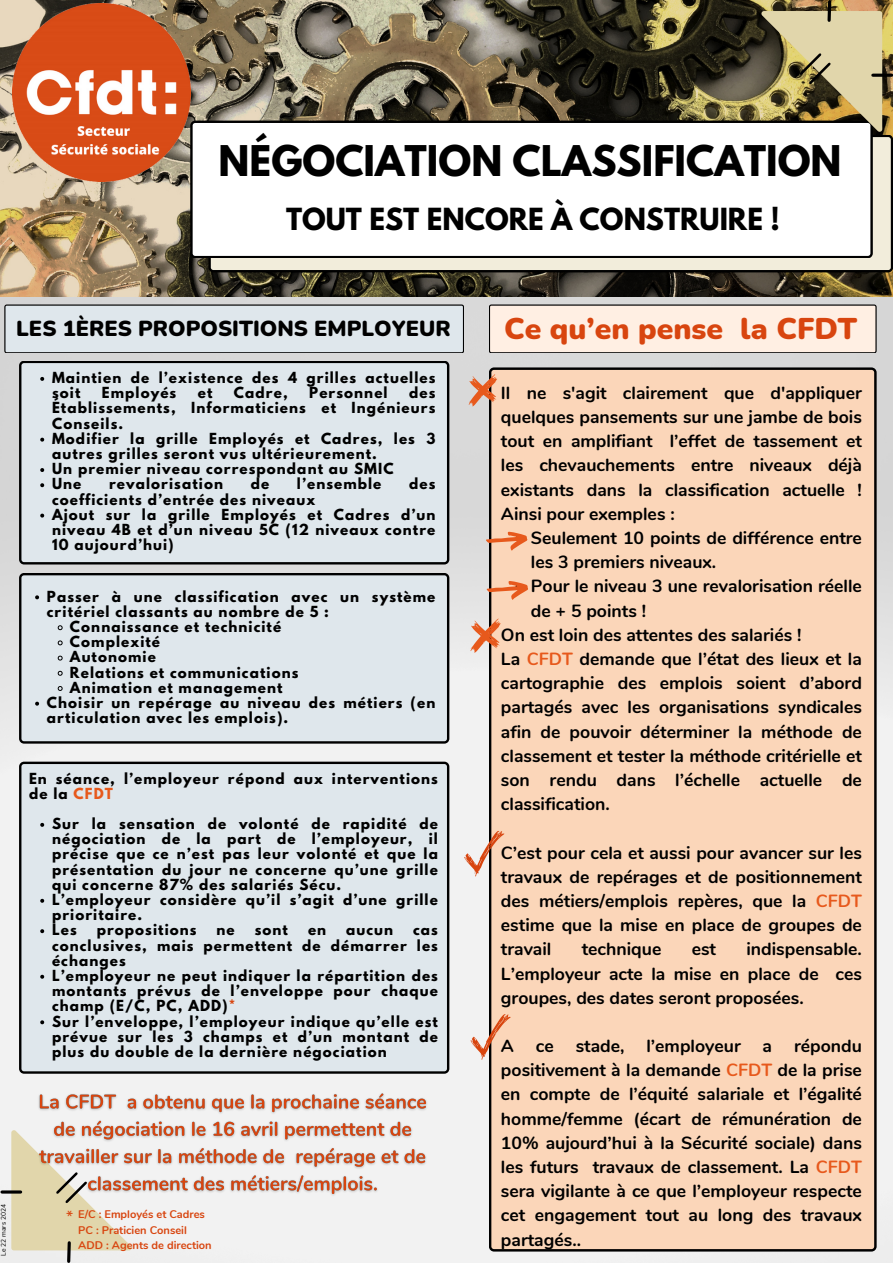
<style>
.page{position:relative;width:893px;height:1263px;background:#fff}
.page>*{position:absolute;margin:0;border:0;box-sizing:border-box;transform-origin:0 0}
.t1{font:700 37.5px "League Spartan";color:#000}
.t2{font:900 30px "Nunito";color:#d8450f}
.t3{font:700 27px "League Spartan";color:#000}
.t4{font:900 21.75px "Nunito";color:#000}
.t5{font:700 17.62px/24.2px "Nunito";color:#000;text-align:justify}
.t6{font:15.75px "Nunito";color:#d8450f}
.t7{font:700 13.58px/15.1px "League Spartan";letter-spacing:.08em;color:#000}
.t8{font:700 11.02px "Nunito";color:#d8450f}
.t9{font:6.75px "Nunito";color:#000}
.s1{color:#e7591c}
.s2{color:#d8450f}
</style>
<div class="page">
<img style="left:0;top:296px;width:893px;height:967px">
<div style="left:19px;top:361px;width:430px;height:203px;background:#dfe7ec"></div>
<svg style="left:4px;top:304px;width:460px;height:49px"></svg>
<img style="left:0;top:0;width:893px;height:296px">
<img style="left:12px;top:3px;width:178px;height:178px">
<svg style="left:208px;top:135px;width:685px;height:137px;fill:#f2eddb"></svg>
<svg style="left:190px;top:121px;width:683px;height:137px"></svg>
<hr style="left:2px;top:1190px;width:19px;height:3px;background:#000">
<svg style="left:11px;top:1130px;width:121px;height:133px"></svg>
<hr style="left:873px;top:74px;width:18px;height:3px;background:#000">
<svg style="left:761px;top:0;width:121px;height:132px"></svg>
<div style="left:489px;top:367px;width:387px;height:884px;background:#fbd6b9"></div>
<div style="left:19px;top:573px;width:430px;height:171px;background:#dfe7ec"></div>
<div style="left:19px;top:762px;width:430px;height:312px;background:#dfe7ec"></div>
<div style="left:489px;top:304px;width:387px;height:49px;background:#ffefe3"></div>
<svg style="left:464px;top:831px;width:40px;height:45px"></svg>
<svg style="left:470px;top:1014px;width:41px;height:46px"></svg>
<svg style="left:486px;top:532px;width:41px;height:19px"></svg>
<svg style="left:486px;top:581px;width:42px;height:19px"></svg>
<svg style="left:469px;top:374px;width:28px;height:32px"></svg>
<svg style="left:40px;top:377px;width:4px;height:4px"></svg>
<svg style="left:40px;top:438px;width:4px;height:4px"></svg>
<svg style="left:40px;top:468px;width:4px;height:4px"></svg>
<svg style="left:40px;top:483px;width:4px;height:4px"></svg>
<svg style="left:40px;top:514px;width:4px;height:3px"></svg>
<svg style="left:35px;top:595px;width:4px;height:4px"></svg>
<svg style="left:58px;top:625px;width:5px;height:5px"></svg>
<svg style="left:58px;top:640px;width:5px;height:5px"></svg>
<svg style="left:58px;top:655px;width:5px;height:6px"></svg>
<svg style="left:58px;top:671px;width:5px;height:5px"></svg>
<svg style="left:58px;top:686px;width:5px;height:5px"></svg>
<svg style="left:35px;top:702px;width:4px;height:4px"></svg>
<svg style="left:40px;top:823px;width:4px;height:4px"></svg>
<svg style="left:40px;top:899px;width:4px;height:4px"></svg>
<svg style="left:40px;top:929px;width:4px;height:4px"></svg>
<svg style="left:40px;top:975px;width:4px;height:4px"></svg>
<svg style="left:40px;top:1020px;width:4px;height:4px"></svg>
<img style="left:35px;top:1090px;width:396px;height:109px">
<svg style="left:470px;top:618px;width:31px;height:34px"></svg>
<p class="t1" style="left:219px;top:142px;width:624px">NÉGOCIATION CLASSIFICATION</p>
<p class="t3" style="left:286px;top:206px;width:495px">TOUT EST ENCORE À CONSTRUIRE !</p>
<p class="t4" style="left:16px;top:314px;width:436px">LES 1ÈRES PROPOSITIONS EMPLOYEUR</p>
<p class="t7" style="left:52px;top:372px;width:385px">Maintien de l’existence des 4 grilles actuelles soit</p>
<p class="t7" style="left:52px;top:387px;width:385px;text-align:justify;text-indent:357px">des Établissements, Informaticiens et Ingénieurs Conseils.</p>
<p class="t7" style="left:52px;top:433px;width:385px">Modifier la grille Employés et Cadres, les 3 autres grilles seront vus ultérieurement.</p>
<p class="t7" style="left:52px;top:463px;width:343px">Un premier niveau correspondant au SMIC</p>
<p class="t7" style="left:52px;top:478px;width:31px">Une</p>
<p class="t7" style="left:109px;top:478px;width:115px">revalorisation</p>
<p class="t7" style="left:251px;top:478px;width:20px">de</p>
<p class="t7" style="left:297px;top:478px;width:86px">l’ensemble</p>
<p class="t7" style="left:409px;top:478px;width:28px">des</p>
<p class="t7" style="left:52px;top:493px;width:265px">coefficients d’entrée des niveaux</p>
<p class="t7" style="left:52px;top:508px;width:385px;text-align:justify">Ajout sur la grille Employés et Cadres d’un niveau 4B et d’un niveau 5C (12 niveaux contre 10 aujourd’hui)</p>
<p class="t7" style="left:47px;top:590px;width:390px">Passer à une classification avec un système critériel classants au nombre de 5 :</p>
<p class="t7" style="left:70px;top:621px;width:213px">Connaissance et technicité</p>
<p class="t7" style="left:70px;top:636px;width:92px">Complexité</p>
<p class="t7" style="left:70px;top:651px;width:87px">Autonomie</p>
<p class="t7" style="left:70px;top:666px;width:230px">Relations et communications</p>
<p class="t7" style="left:70px;top:681px;width:214px">Animation et management</p>
<p class="t7" style="left:47px;top:696px;width:390px">Choisir un repérage au niveau des métiers (en articulation avec les emplois).</p>
<p class="t7" style="left:102px;top:387px;width:76px">Employés</p>
<p class="t7" style="left:198px;top:387px;width:16px">et</p>
<p class="t7" style="left:234px;top:387px;width:55px">Cadre,</p>
<p class="t7" style="left:309px;top:387px;width:80px">Personnel</p>
<p class="t7" style="left:29px;top:772px;width:410px">En séance, l’employeur répond aux interventions de la <span class="s1">CFDT</span></p>
<p class="t7" style="left:52px;top:818px;width:387px;text-align:justify">Sur la sensation de volonté de rapidité de négociation de la part de l’employeur, il précise que ce n’est pas leur volonté et que la présentation du jour ne concerne qu’une grille qui concerne 87% des salariés Sécu.</p>
<p class="t7" style="left:52px;top:894px;width:387px">L’employeur considère qu’il s’agit d’une grille prioritaire.</p>
<p class="t7" style="left:52px;top:924px;width:26px">Les</p>
<p class="t7" style="left:97px;top:924px;width:101px">propositions</p>
<p class="t7" style="left:217px;top:924px;width:20px">ne</p>
<p class="t7" style="left:255px;top:924px;width:35px">sont</p>
<p class="t7" style="left:308px;top:924px;width:20px">en</p>
<p class="t7" style="left:346px;top:924px;width:48px">aucun</p>
<p class="t7" style="left:52px;top:924px;width:387px;text-align:justify;text-indent:361px">cas conclusives, mais permettent de démarrer les échanges</p>
<p class="t7" style="left:52px;top:970px;width:387px;text-align:justify">L’employeur ne peut indiquer la répartition des montants prévus de l’enveloppe pour chaque champ (E/C, PC, ADD)<span class="s2">*</span></p>
<p class="t7" style="left:52px;top:1015px;width:387px;text-align:justify">Sur l’enveloppe, l’employeur indique qu’elle est prévue sur les 3 champs et d’un montant de plus du double de la dernière négociation</p>
<h5 class="t9" style="left:-1px;top:1256px;width:53px;rotate:-90deg">Le 22 mars 2024</h5>
<p class="t8" style="left:78px;top:1207px;width:128px">E/C : Employés et Cadres</p>
<h5 class="t8" style="left:78px;top:1222px;width:110px">PC : Praticien Conseil</h5>
<p class="t8" style="left:78px;top:1237px;width:135px">ADD : Agents de direction</p>
<p class="t6" style="left:66px;top:1206px;width:9px">*</p>
<p class="t2" style="left:504px;top:308px;width:355px">Ce qu’en pense la CFDT</p>
<p class="t5" style="left:501px;top:381px;width:362px">Il ne s'agit clairement que d'appliquer quelques pansements sur une jambe de bois tout en amplifiant l’effet de tassement et les chevauchements entre niveaux déjà existants dans la classification actuelle !<br>Ainsi pour exemples :</p>
<h1 class="t5" style="left:531px;top:526px;width:332px">Seulement 10 points de différence entre les 3 premiers niveaux.</h1>
<h2 class="t5" style="left:531px;top:574px;width:332px">Pour le niveau 3 une revalorisation réelle de + 5 points !</h2>
<h4 class="t5" style="left:501px;top:623px;width:362px;text-align:left">On est loin des attentes des salariés !<br>La <span class="s1">CFDT</span> demande que l’état des lieux et la cartographie des emplois soient d’abord partagés avec les organisations syndicales afin de pouvoir déterminer la méthode de classement et tester la méthode critérielle et son rendu dans l’échelle actuelle de classification.</h4>
<h3 class="t5" style="left:501px;top:841px;width:362px">C’est pour cela et aussi pour avancer sur les travaux de repérages et de positionnement des métiers/emplois repères, que la <span class="s1">CFDT </span>estime que la mise en place de groupes de travail</h3>
<h3 class="t5" style="left:501px;top:937px;width:362px;text-indent:245px">indispensable.<br>L’employeur acte la mise en place de ces groupes, des dates seront proposées.</h3>
<p class="t5" style="left:501px;top:1034px;width:362px">A ce stade, l’employeur a répondu positivement à la demande <span class="s1">CFDT</span> de la prise en compte de l’équité salariale et l’égalité homme/femme (écart de rémunération de 10% aujourd’hui à la Sécurité sociale) dans les futurs travaux de classement. La <span class="s1">CFDT </span>sera vigilante à ce que l’employeur respecte cet engagement tout au long des travaux partagés..</p>
<h3 class="t5" style="left:582px;top:937px;width:81px">technique</h3>
<h3 class="t5" style="left:691px;top:937px;width:26px">est</h3>
</div>
